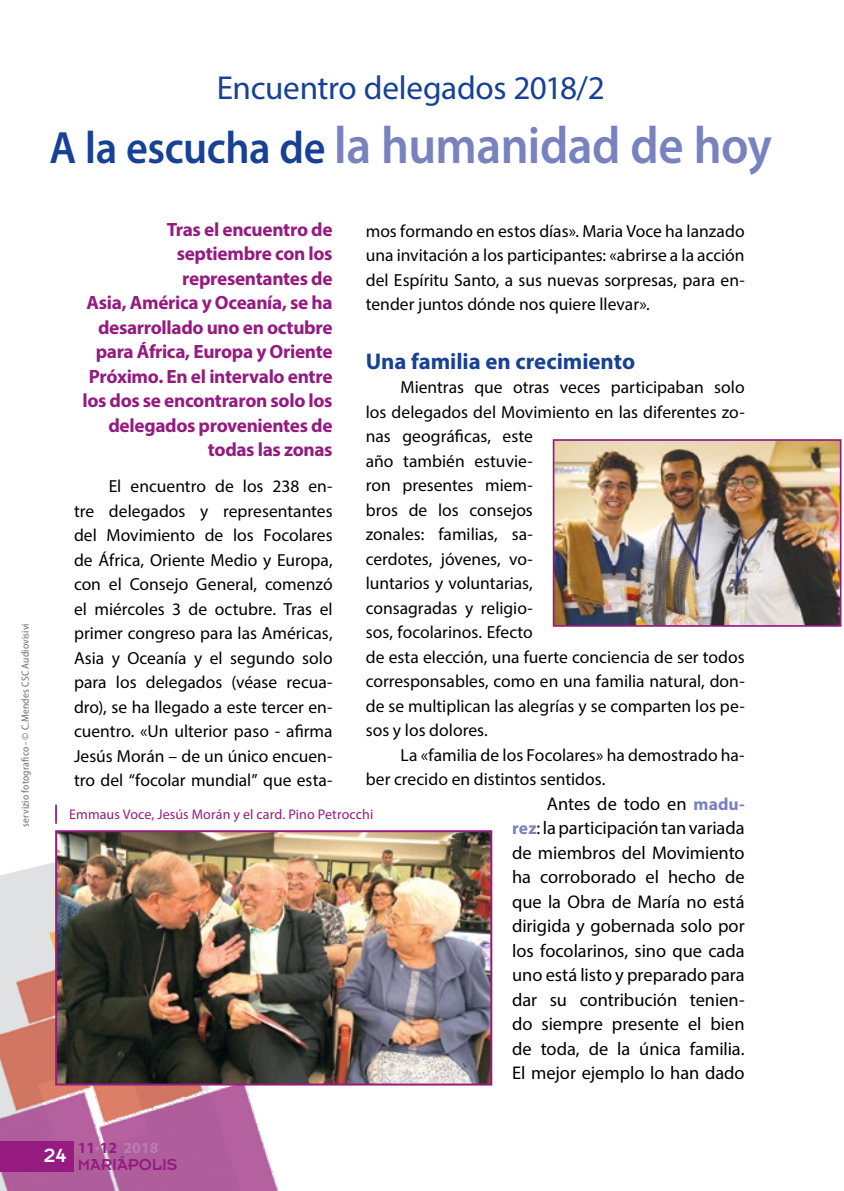
<style>
.page{position:relative;width:844px;height:1191px;background:#fff}
.page>*{position:absolute;margin:0;border:0;box-sizing:border-box;transform-origin:0 0}
.t1{font:600 52.5px "Myriad Pro";letter-spacing:-.01em;color:#7882bf;scale:.93 1}
.t2{font:33.25px "Myriad Pro";letter-spacing:-.01em;color:#164194}
.t3{font:700 22.75px "Myriad Pro";letter-spacing:-.005em;color:#164194}
.t4{font:700 19.25px/24.5px "Myriad Pro";letter-spacing:-.02em;color:#951b81;text-align:right}
.t5{font:18.38px/24.5px "Myriad Pro";color:#000;text-align:justify}
.t6{font:17.5px/24.5px "Myriad Pro";color:#000;text-align:justify}
.t7{font:17.5px "Insignia LT Std";color:#951b81}
.t8{font:700 15.75px "Myriad Pro";color:#951b81}
.t9{font:14px "Myriad Pro";letter-spacing:.005em;color:#951b81}
.t10{font:semi-condensed 10.5px "Myriad Pro";letter-spacing:.02em;color:#706f6f}
.s1{font-size:45.5px;color:#164194}
.s2{font-weight:700;font-size:17.5px;color:#7882bf}
.s3{font-weight:400;color:#bb7cb3}
.s4{color:#bb7cb3}
</style>
<div class="page">
<img style="left:0;top:862px;width:322px;height:329px">
<img style="left:58px;top:833px;width:431px;height:249px">
<div style="left:55px;top:830px;width:437px;height:255px;border:2px solid #951b81"></div>
<img style="left:555px;top:442px;width:283px;height:182px">
<div style="left:552px;top:439px;width:289px;height:188px;border:2px solid #951b81"></div>
<svg style="left:55px;top:804px;width:2px;height:19px"></svg>
<div style="left:0;top:1140px;width:74px;height:31px;background:#951b81"></div>
<p class="t10" style="left:19px;top:827px;width:205px;rotate:-90deg">servizio fotografico - © C.Mendes CSC Audiovisivi</p>
<h2 class="t2" style="left:217px;top:68px;width:389px">Encuentro delegados 2018/2</h2>
<h1 class="t1" style="left:50px;top:112px;width:778px"><span class="s1">A la escucha de</span> la humanidad de hoy</h1>
<p class="t4" style="left:82px;top:216px;width:252px">Tras el encuentro de septiembre con los representantes de<br>Asia, América y Oceanía, se ha desarrollado uno en octubre para África, Europa y Oriente<br>Próximo. En el intervalo entre los dos se encontraron solo los delegados provenientes de todas las zonas</p>
<p class="t6" style="left:365px;top:218px;width:380px">mos formando en estos días». Maria Voce ha lanzado una invitación a los participantes: «abrirse a la acción del Espíritu Santo, a sus nuevas sorpresas, para en&shy;tender juntos dónde nos quiere llevar».</p>
<h3 class="t3" style="left:365px;top:346px;width:271px">Una familia en crecimiento</h3>
<p class="t6" style="left:365px;top:375px;width:380px;text-align:left;text-indent:35px">Mientras que otras veces participaban solo los delegados del Movimiento en las diferentes zo&shy;nas geográficas, este<br>año también estuvie-<br>ron presentes miem-<br>bros de los consejos<br>zonales: familias, sa-<br>cerdotes, jóvenes, vo-<br>luntarios y voluntarias,<br>consagradas y religio-<br>sos, focolarinos. Efecto<br>de esta elección, una fuerte conciencia de ser todos corresponsables, como en una familia natural, don&shy;de se multiplican las alegrías y se comparten los pe&shy;sos y los dolores.</p>
<p class="t6" style="left:365px;top:742px;width:380px;text-indent:35px">La «familia de los Focolares» ha demostrado ha&shy;ber crecido en distintos sentidos.</p>
<p class="t5" style="left:512px;top:791px;width:234px;text-indent:35px">Antes de todo en <span class="s2">madu&shy;rez</span>: la participación tan variada de miembros del Movimiento ha corroborado el hecho de que la Obra de María no está dirigida y gobernada solo por los focolarinos, sino que cada uno está listo y preparado para dar su contribución tenien&shy;do siempre presente el bien de toda, de la única familia.<br>El mejor ejemplo lo han dado</p>
<p class="t6" style="left:74px;top:473px;width:260px;text-indent:35px">El encuentro de los 238 en&shy;tre delegados y representantes del Movimiento de los Focolares de África, Oriente Medio y Europa, con el Consejo General, comenzó el miércoles 3 de octubre. Tras el primer congreso para las Américas, Asia y Oceanía y el segundo solo para los delegados (véase recua&shy;dro), se ha llegado a este tercer en&shy;cuentro. «Un ulterior paso - afirma Jesús Morán – de un único encuen&shy;tro del “focolar mundial” que esta-</p>
<p class="t9" style="left:69px;top:806px;width:305px">Emmaus Voce, Jesús Morán y el card. Pino Petrocchi</p>
<p class="t8" style="left:78px;top:1137px;width:82px">11<span class="s3">•</span>12 <span class="s4">2018</span></p>
<p class="t7" style="left:44px;top:1155px;width:135px"><sup>24</sup> MARIÁPOLIS</p>
</div>
